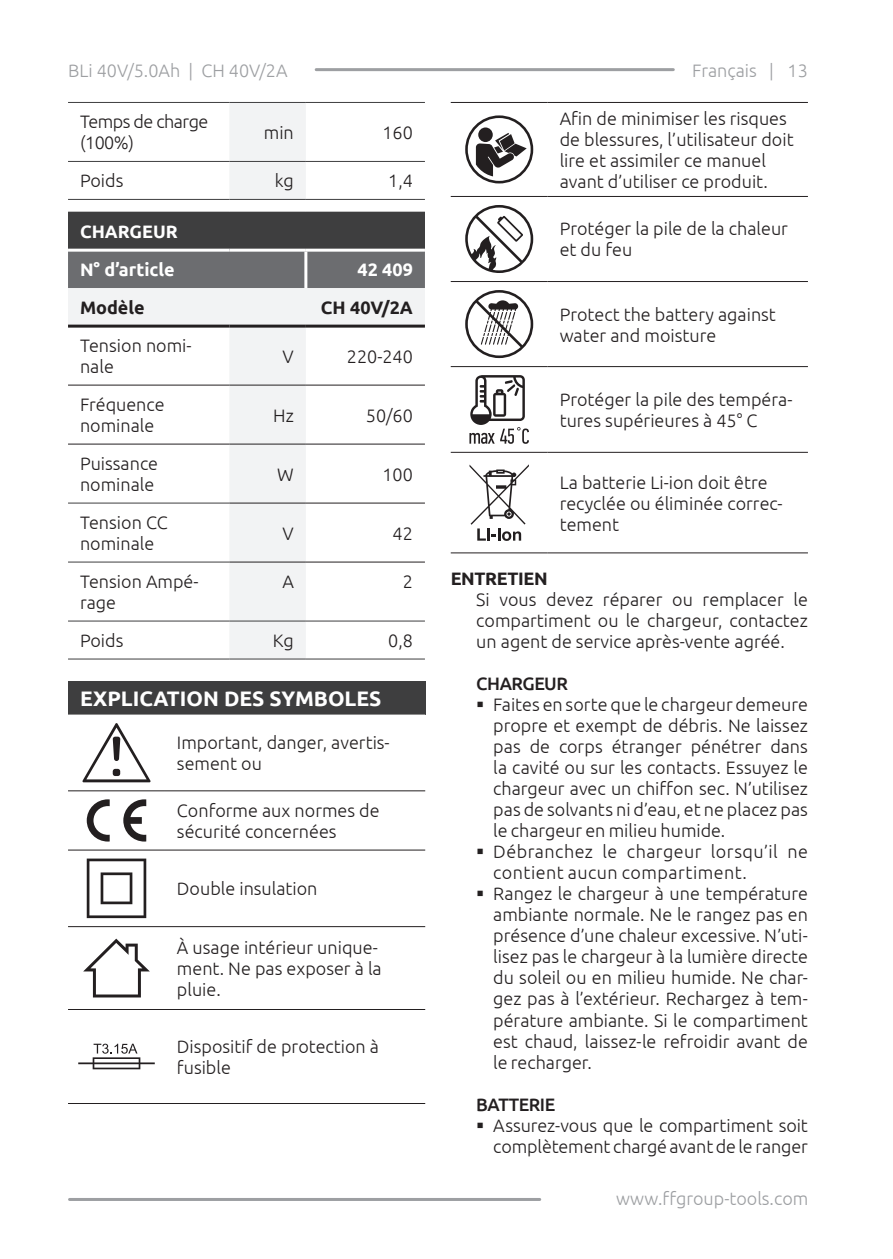
<style>
.page{position:relative;width:893px;height:1259px;background:#fff}
.page>*{position:absolute;margin:0;border:0;box-sizing:border-box;transform-origin:0 0}
.t1{font:700 21px "Ubuntu";color:#fff}
.t2{font:300 18px/21px "Ubuntu";color:#231f20}
.t3{font:300 18px "Ubuntu";color:#9d9fa2}
.t4{font:700 18px/38.1px "Ubuntu";color:#fff}
.t5{font:300 18px/21px "Ubuntu";letter-spacing:-.03em;color:#231f20}
.t6{font:500 18px "Ubuntu";letter-spacing:-.025em;color:#231f20}
.t7{font:700 18px "Ubuntu";color:#231f20}
.t8{font:700 18px "Ubuntu";letter-spacing:-.02em;color:#231f20}
</style>
<div class="page">
<hr style="left:70px;top:1198px;width:470px;height:3px;background:#9d9fa2">
<hr style="left:316px;top:68px;width:357px;height:3px;background:#9d9fa2">
<div style="left:229px;top:103px;width:77px;height:96px;background:#f2f3f4"></div>
<hr style="left:68px;top:102px;width:161px;height:1px;background:#3e3e3f">
<hr style="left:68px;top:161px;width:161px;height:1px;background:#3e3e3f">
<hr style="left:229px;top:102px;width:77px;height:1px;background:#3e3e3f">
<hr style="left:306px;top:102px;width:119px;height:1px;background:#3e3e3f">
<hr style="left:229px;top:161px;width:77px;height:1px;background:#3e3e3f">
<hr style="left:306px;top:161px;width:119px;height:1px;background:#3e3e3f">
<hr style="left:68px;top:199px;width:161px;height:1px;background:#3e3e3f">
<hr style="left:229px;top:199px;width:77px;height:1px;background:#3e3e3f">
<hr style="left:306px;top:199px;width:119px;height:1px;background:#3e3e3f">
<div style="left:68px;top:212px;width:357px;height:38px;background:#3e3e3f"></div>
<div style="left:68px;top:252px;width:357px;height:36px;background:#6c6d70"></div>
<svg style="left:68px;top:288px;width:357px;height:370px"></svg>
<hr style="left:68px;top:384px;width:161px;height:1px;background:#231f20">
<hr style="left:229px;top:384px;width:77px;height:1px;background:#231f20">
<hr style="left:306px;top:384px;width:119px;height:1px;background:#231f20">
<hr style="left:68px;top:443px;width:161px;height:1px;background:#231f20">
<hr style="left:229px;top:443px;width:77px;height:1px;background:#231f20">
<hr style="left:306px;top:443px;width:119px;height:1px;background:#231f20">
<hr style="left:229px;top:502px;width:77px;height:1px;background:#231f20">
<hr style="left:306px;top:502px;width:119px;height:1px;background:#231f20">
<hr style="left:229px;top:561px;width:77px;height:1px;background:#231f20">
<hr style="left:306px;top:561px;width:119px;height:1px;background:#231f20">
<hr style="left:68px;top:502px;width:161px;height:1px;background:#3e3e3f">
<hr style="left:68px;top:561px;width:161px;height:1px;background:#3e3e3f">
<hr style="left:68px;top:620px;width:161px;height:1px;background:#3e3e3f">
<hr style="left:229px;top:620px;width:77px;height:1px;background:#3e3e3f">
<hr style="left:306px;top:620px;width:119px;height:1px;background:#3e3e3f">
<hr style="left:68px;top:325px;width:161px;height:3px;background:#231f20">
<hr style="left:229px;top:325px;width:77px;height:3px;background:#231f20">
<hr style="left:306px;top:325px;width:119px;height:3px;background:#231f20">
<hr style="left:304px;top:252px;width:3px;height:36px;background:#fff">
<hr style="left:68px;top:658px;width:161px;height:1px;background:#3e3e3f">
<hr style="left:229px;top:658px;width:77px;height:1px;background:#3e3e3f">
<hr style="left:306px;top:658px;width:119px;height:1px;background:#3e3e3f">
<hr style="left:68px;top:249px;width:161px;height:3px;background:#fff">
<hr style="left:229px;top:249px;width:77px;height:3px;background:#fff">
<hr style="left:306px;top:249px;width:119px;height:3px;background:#fff">
<div style="left:68px;top:681px;width:357px;height:33px;background:#3e3e3f"></div>
<svg style="left:68px;top:714px;width:357px;height:356px"></svg>
<hr style="left:68px;top:790px;width:97px;height:1px;background:#231f20">
<hr style="left:165px;top:790px;width:260px;height:1px;background:#231f20">
<hr style="left:68px;top:849px;width:97px;height:1px;background:#231f20">
<hr style="left:165px;top:849px;width:260px;height:1px;background:#231f20">
<hr style="left:68px;top:926px;width:97px;height:1px;background:#231f20">
<hr style="left:165px;top:926px;width:260px;height:1px;background:#231f20">
<hr style="left:68px;top:1009px;width:97px;height:1px;background:#231f20">
<hr style="left:165px;top:1009px;width:260px;height:1px;background:#231f20">
<hr style="left:68px;top:1103px;width:97px;height:1px;background:#231f20">
<hr style="left:165px;top:1103px;width:260px;height:1px;background:#231f20">
<svg style="left:82px;top:723px;width:69px;height:59px"></svg>
<svg style="left:87px;top:799px;width:23px;height:42px"></svg>
<svg style="left:123px;top:799px;width:23px;height:42px"></svg>
<svg style="left:87px;top:858px;width:59px;height:60px"></svg>
<svg style="left:83px;top:938px;width:67px;height:59px"></svg>
<svg style="left:78px;top:1043px;width:77px;height:26px"></svg>
<svg style="left:451px;top:145px;width:357px;height:307px"></svg>
<hr style="left:451px;top:366px;width:97px;height:1px;background:#231f20">
<hr style="left:548px;top:366px;width:260px;height:1px;background:#231f20">
<hr style="left:451px;top:196px;width:97px;height:1px;background:#231f20">
<hr style="left:548px;top:196px;width:260px;height:1px;background:#231f20">
<hr style="left:451px;top:281px;width:97px;height:1px;background:#231f20">
<hr style="left:548px;top:281px;width:260px;height:1px;background:#231f20">
<hr style="left:451px;top:102px;width:97px;height:1px;background:#231f20">
<hr style="left:548px;top:102px;width:260px;height:1px;background:#231f20">
<svg style="left:465px;top:115px;width:68px;height:68px"></svg>
<svg style="left:465px;top:205px;width:68px;height:68px"></svg>
<svg style="left:465px;top:290px;width:68px;height:68px"></svg>
<svg style="left:469px;top:375px;width:60px;height:69px"></svg>
<svg style="left:451px;top:452px;width:357px;height:101px"></svg>
<p class="t3" style="left:68px;top:59px;width:221px">BLi 40V/5.0Ah | CH 40V/2A</p>
<p class="t3" style="left:692px;top:59px;width:117px">Français | 13</p>
<p class="t5" style="left:80px;top:111px;width:130px">Temps de charge (100%)</p>
<p class="t2" style="left:264px;top:122px;width:32px">min</p>
<p class="t2" style="left:382px;top:122px;width:32px">160</p>
<p class="t2" style="left:80px;top:170px;width:45px">Poids</p>
<p class="t2" style="left:275px;top:170px;width:20px">kg</p>
<p class="t2" style="left:388px;top:170px;width:26px">1,4</p>
<p class="t4" style="left:80px;top:212px;width:99px">CHARGEUR<br>N° d’article</p>
<p class="t2" style="left:560px;top:108px;width:235px">Afin de minimiser les risques de blessures, l’utilisateur doit lire et assimiler ce manuel avant d’utiliser ce produit.</p>
<p class="t2" style="left:560px;top:218px;width:230px">Protéger la pile de la chaleur et du feu</p>
<p class="t4" style="left:357px;top:250px;width:57px">42 409</p>
<p class="t7" style="left:80px;top:297px;width:66px">Modèle</p>
<p class="t7" style="left:321px;top:297px;width:94px">CH 40V/2A</p>
<p class="t2" style="left:80px;top:335px;width:113px">Tension nomi&shy;nale</p>
<p class="t2" style="left:283px;top:345px;width:13px">V</p>
<p class="t2" style="left:347px;top:345px;width:67px">220-240</p>
<p class="t2" style="left:80px;top:394px;width:86px">Fréquence nominale</p>
<p class="t2" style="left:273px;top:404px;width:22px">Hz</p>
<p class="t2" style="left:366px;top:404px;width:49px">50/60</p>
<p class="t2" style="left:80px;top:453px;width:80px">Puissance nominale</p>
<p class="t2" style="left:277px;top:463px;width:18px">W</p>
<p class="t2" style="left:382px;top:463px;width:32px">100</p>
<p class="t2" style="left:80px;top:512px;width:89px">Tension CC nominale</p>
<p class="t2" style="left:283px;top:522px;width:13px">V</p>
<p class="t2" style="left:393px;top:522px;width:22px">42</p>
<p class="t2" style="left:80px;top:571px;width:120px">Tension Ampé&shy;rage</p>
<p class="t2" style="left:282px;top:571px;width:13px">A</p>
<p class="t2" style="left:403px;top:571px;width:12px">2</p>
<p class="t2" style="left:80px;top:630px;width:45px">Poids</p>
<p class="t2" style="left:273px;top:630px;width:22px">Kg</p>
<p class="t2" style="left:388px;top:630px;width:26px">0,8</p>
<p class="t1" style="left:80px;top:686px;width:303px">EXPLICATION DES SYMBOLES</p>
<p class="t2" style="left:177px;top:732px;width:214px">Important, danger, avertis&shy;sement ou</p>
<p class="t2" style="left:177px;top:799px;width:204px">Conforme aux normes de sécurité concernées</p>
<p class="t2" style="left:177px;top:878px;width:142px">Double insulation</p>
<p class="t2" style="left:177px;top:936px;width:206px">À usage intérieur unique&shy;ment. Ne pas exposer à la pluie.</p>
<p class="t2" style="left:177px;top:1035px;width:204px">Dispositif de protection à fusible</p>
<p class="t2" style="left:560px;top:303px;width:218px">Protect the battery against water and moisture</p>
<p class="t2" style="left:560px;top:388px;width:234px">Protéger la pile des tempéra&shy;tures supérieures à 45° C</p>
<p class="t2" style="left:560px;top:471px;width:224px">La batterie Li-ion doit être recyclée ou éliminée correc&shy;tement</p>
<p class="t8" style="left:451px;top:568px;width:98px">ENTRETIEN</p>
<p class="t2" style="left:476px;top:589px;width:333px;text-align:justify">Si vous devez réparer ou remplacer le compartiment ou le chargeur, contactez un agent de service après-vente agréé.</p>
<p class="t6" style="left:476px;top:672px;width:93px">CHARGEUR</p>
<p class="t2" style="left:493px;top:694px;width:316px">Faites en sorte que le chargeur demeure propre et exempt de débris. Ne laissez pas de corps étranger pénétrer dans la cavité ou sur les contacts. Essuyez le chargeur avec un chiffon sec. N’utilisez pas de solvants ni d’eau, et ne placez pas le chargeur en milieu humide.<br>Débranchez le chargeur lorsqu’il ne contient aucun compartiment.<br>Rangez le chargeur à une température ambiante normale. Ne le rangez pas en présence d’une chaleur excessive. N’uti&shy;lisez pas le chargeur à la lumière directe du soleil ou en milieu humide. Ne char&shy;gez pas à l’extérieur. Rechargez à tem&shy;pérature ambiante. Si le compartiment est chaud, laissez-le refroidir avant de le recharger.</p>
<p class="t6" style="left:476px;top:1092px;width:81px">BATTERIE</p>
<p class="t2" style="left:493px;top:1114px;width:316px">Assurez-vous que le compartiment soit complètement chargé avant de le ranger</p>
<p class="t3" style="left:616px;top:1187px;width:194px">www.ffgroup-tools.com</p>
</div>
